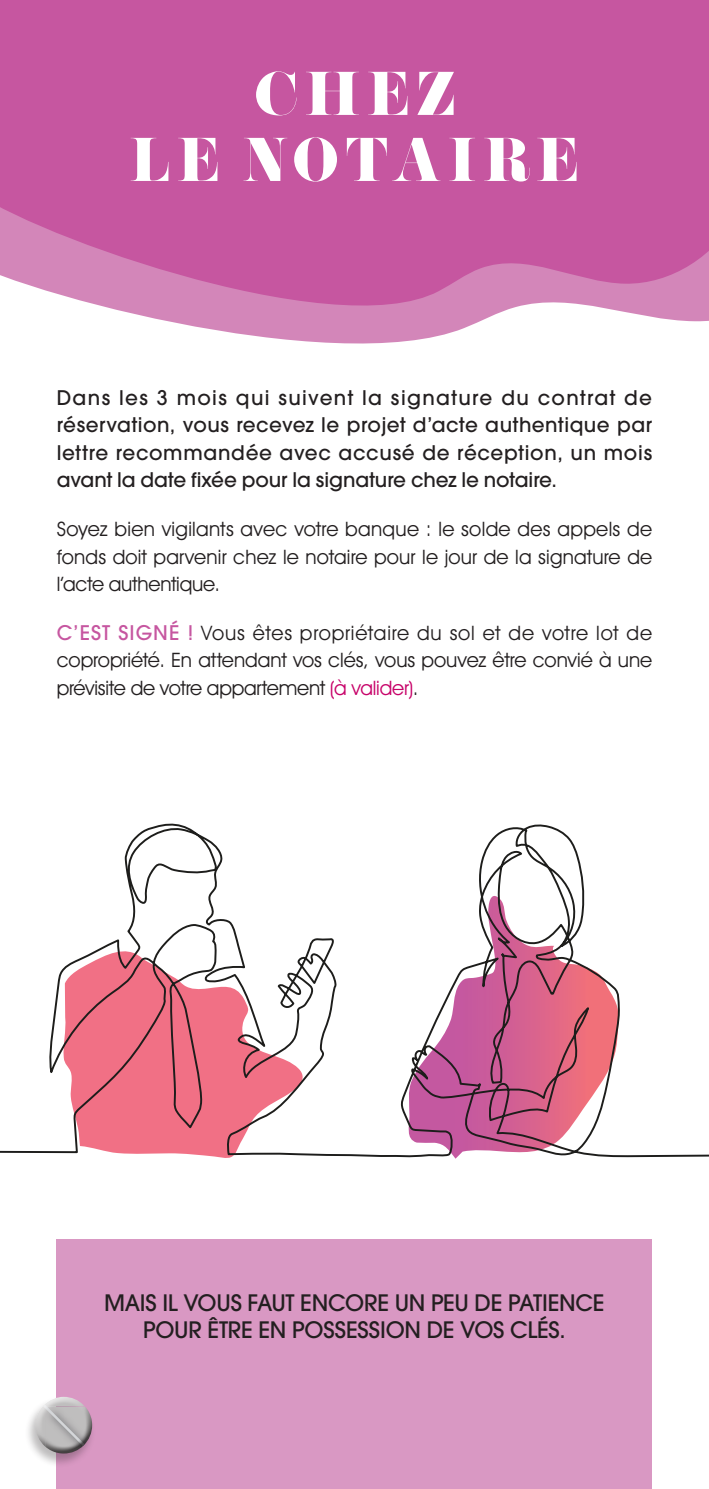
<style>
.page{position:relative;width:709px;height:1489px;background:#fff}
.page>*{position:absolute;margin:0;border:0;box-sizing:border-box;transform-origin:0 0}
.t1{font:55px/66px "Pistilli";letter-spacing:.115em;color:#fff;text-align:center}
.t2{font:500 22.5px/27.5px "ITC Avant Garde Std";letter-spacing:-.01em;color:#231f20;text-align:center}
.t3{font:20px/27.5px "Avant Garde IT Cby BT";letter-spacing:-.01em;color:#231f20;text-align:justify}
.t4{font:500 20px/27.5px "ITC Avant Garde Std";letter-spacing:-.005em;color:#231f20;text-align:justify}
.s1{font-family:"ITC Avant Garde Std";font-weight:500;color:#c656a0}
.s2{color:#c70269}
</style>
<div class="page">
<div style="left:57px;top:1239px;width:595px;height:249px;background:#d998c3"></div>
<div style="left:24px;top:1395px;width:72px;height:72px;background:#231f20;opacity:.3"></div>
<div style="left:33px;top:1391px;width:61px;height:51px;background:#fff;opacity:.75"></div>
<div style="left:33px;top:1405px;width:63px;height:49px;background:#231f20;opacity:.75"></div>
<svg style="left:0;top:0;width:709px;height:344px;background:#cb68a9"></svg>
<svg style="left:0;top:823px;width:709px;height:335px"></svg>
<p class="t1" style="left:129px;top:60px;width:451px">CHEZ<br>LE NOTAIRE</p>
<p class="t4" style="left:57px;top:383px;width:597px">Dans les 3 mois qui suivent la signature du contrat de réservation, vous recevez le projet d’acte authentique par lettre recommandée avec accusé de réception, un mois avant la date fixée pour la signature chez le notaire.</p>
<p class="t3" style="left:57px;top:515px;width:597px">Soyez bien vigilants avec votre banque : le solde des appels de fonds doit parvenir chez le notaire pour le jour de la signature de l’acte authentique.</p>
<p class="t3" style="left:57px;top:619px;width:597px"><span class="s1">C’EST SIGNÉ !</span> Vous êtes propriétaire du sol et de votre lot de copropriété. En attendant vos clés, vous pouvez être convié à une prévisite de votre appartement <span class="s2">(à valider)</span>.</p>
<p class="t2" style="left:104px;top:1288px;width:502px">MAIS IL VOUS FAUT ENCORE UN PEU DE PATIENCE<br>POUR ÊTRE EN POSSESSION DE VOS CLÉS.</p>
</div>
